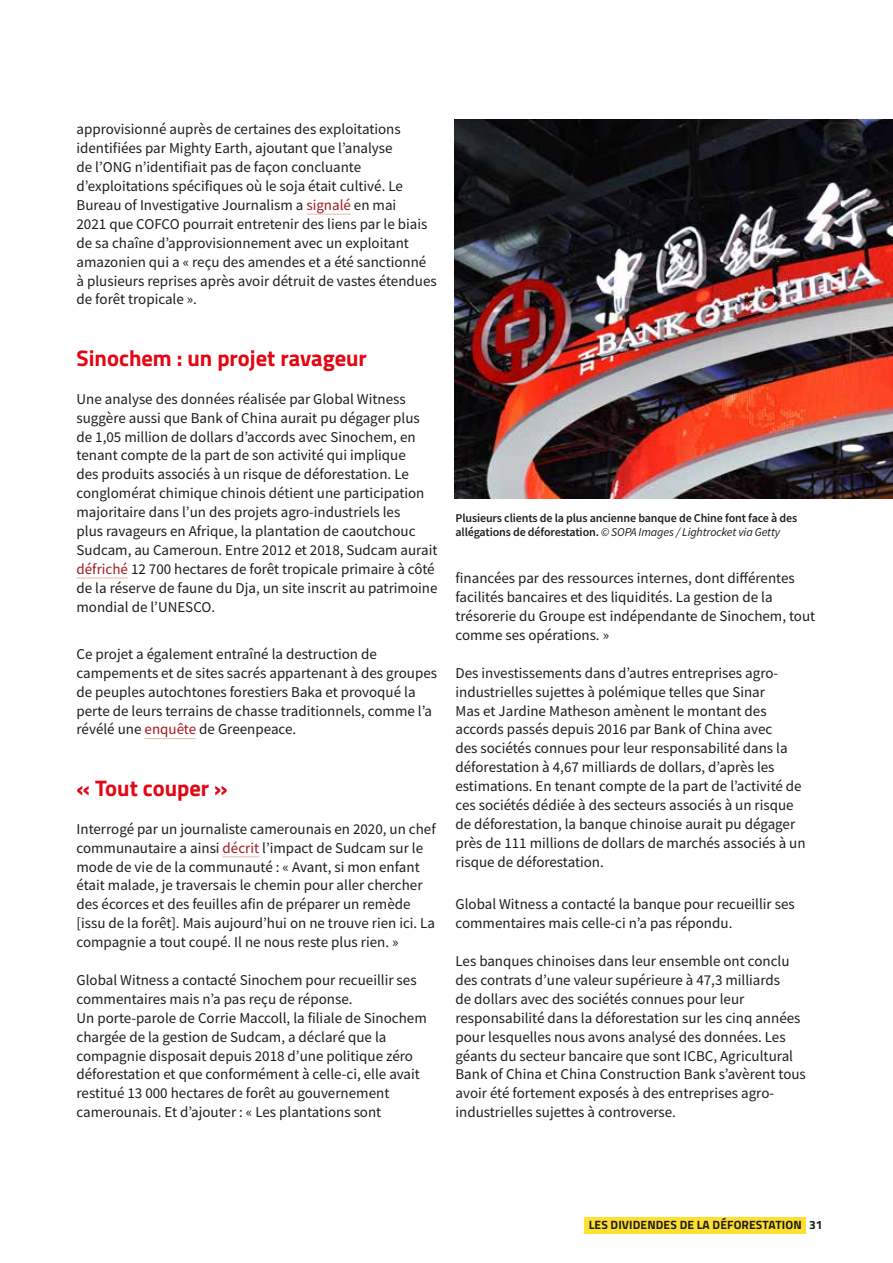
<style>
.page{position:relative;width:893px;height:1263px;background:#fff}
.page>*{position:absolute;margin:0;border:0;box-sizing:border-box;transform-origin:0 0}
.t1{font:700 22.5px "Titillium";color:#e30613}
.t2{font:15px/18.9px "Source Sans Pro";color:#1d1d1b}
.t3{font:600 12px/14.4px "Source Sans Pro";letter-spacing:-.01em;color:#1d1d1b}
.t4{font:700 12px "Titillium";letter-spacing:.01em;color:#1d1d1b}
.s1{color:#a2181e}
.s2{font-weight:400;font-style:italic}
</style>
<div class="page">
<div style="left:584px;top:1217px;width:222px;height:16px;background:#ffdf30"></div>
<hr style="left:306px;top:214px;width:45px;height:1px;background:#e1b8ac">
<hr style="left:77px;top:578px;width:51px;height:1px;background:#e1b8ac">
<hr style="left:145px;top:738px;width:51px;height:1px;background:#e1b8ac">
<hr style="left:223px;top:856px;width:36px;height:1px;background:#e1b8ac">
<img style="left:454px;top:119px;width:439px;height:380px">
<p class="t2" style="left:77px;top:120px;width:362px">approvisionné auprès de certaines des exploitations identifiées par Mighty Earth, ajoutant que l’analyse<br>de l’ONG n’identifiait pas de façon concluante d’exploitations spécifiques où le soja était cultivé. Le Bureau of Investigative Journalism a <span class="s1">signalé</span> en mai<br>2021 que COFCO pourrait entretenir des liens par le biais de sa chaîne d’approvisionnement avec un exploitant amazonien qui a « reçu des amendes et a été sanctionné à plusieurs reprises après avoir détruit de vastes étendues de forêt tropicale ».</p>
<h1 class="t1" style="left:77px;top:341px;width:292px">Sinochem : un projet ravageur</h1>
<p class="t2" style="left:77px;top:389px;width:362px">Une analyse des données réalisée par Global Witness suggère aussi que Bank of China aurait pu dégager plus de 1,05 million de dollars d’accords avec Sinochem, en tenant compte de la part de son activité qui implique<br>des produits associés à un risque de déforestation. Le conglomérat chimique chinois détient une participation majoritaire dans l’un des projets agro-industriels les<br>plus ravageurs en Afrique, la plantation de caoutchouc Sudcam, au Cameroun. Entre 2012 et 2018, Sudcam aurait <span class="s1">défriché</span> 12 700 hectares de forêt tropicale primaire à côté de la réserve de faune du Dja, un site inscrit au patrimoine mondial de l’UNESCO.</p>
<p class="t2" style="left:77px;top:644px;width:362px">Ce projet a également entraîné la destruction de campements et de sites sacrés appartenant à des groupes de peuples autochtones forestiers Baka et provoqué la perte de leurs terrains de chasse traditionnels, comme l’a révélé une <span class="s1">enquête</span> de Greenpeace.</p>
<h1 class="t1" style="left:77px;top:771px;width:153px">« Tout couper »</h1>
<p class="t2" style="left:77px;top:819px;width:361px">Interrogé par un journaliste camerounais en 2020, un chef communautaire a ainsi <span class="s1">décrit</span> l’impact de Sudcam sur le mode de vie de la communauté : « Avant, si mon enfant était malade, je traversais le chemin pour aller chercher des écorces et des feuilles afin de préparer un remède [issu de la forêt]. Mais aujourd’hui on ne trouve rien ici. La compagnie a tout coupé. Il ne nous reste plus rien. »</p>
<p class="t2" style="left:77px;top:970px;width:352px">Global Witness a contacté Sinochem pour recueillir ses commentaires mais n’a pas reçu de réponse.<br>Un porte-parole de Corrie Maccoll, la filiale de Sinochem chargée de la gestion de Sudcam, a déclaré que la compagnie disposait depuis 2018 d’une politique zéro déforestation et que conformément à celle-ci, elle avait restitué 13 000 hectares de forêt au gouvernement camerounais. Et d’ajouter : « Les plantations sont</p>
<p class="t3" style="left:455px;top:511px;width:343px">Plusieurs clients de la plus ancienne banque de Chine font face à des allégations de déforestation. <span class="s2">© SOPA Images / Lightrocket via Getty</span></p>
<p class="t2" style="left:455px;top:569px;width:361px">financées par des ressources internes, dont différentes facilités bancaires et des liquidités. La gestion de la trésorerie du Groupe est indépendante de Sinochem, tout comme ses opérations. »</p>
<p class="t2" style="left:455px;top:663px;width:352px">Des investissements dans d’autres entreprises agro&shy;industrielles sujettes à polémique telles que Sinar<br>Mas et Jardine Matheson amènent le montant des accords passés depuis 2016 par Bank of China avec<br>des sociétés connues pour leur responsabilité dans la déforestation à 4,67 milliards de dollars, d’après les estimations. En tenant compte de la part de l’activité de ces sociétés dédiée à des secteurs associés à un risque de déforestation, la banque chinoise aurait pu dégager près de 111 millions de dollars de marchés associés à un risque de déforestation.</p>
<p class="t2" style="left:455px;top:895px;width:341px">Global Witness a contacté la banque pour recueillir ses commentaires mais celle-ci n’a pas répondu.</p>
<p class="t2" style="left:455px;top:951px;width:352px">Les banques chinoises dans leur ensemble ont conclu des contrats d’une valeur supérieure à 47,3 milliards<br>de dollars avec des sociétés connues pour leur responsabilité dans la déforestation sur les cinq années pour lesquelles nous avons analysé des données. Les géants du secteur bancaire que sont ICBC, Agricultural Bank of China et China Construction Bank s’avèrent tous avoir été fortement exposés à des entreprises agro&shy;industrielles sujettes à controverse.</p>
<p class="t4" style="left:589px;top:1216px;width:235px">LES DIVIDENDES DE LA DÉFORESTATION 31</p>
</div>
